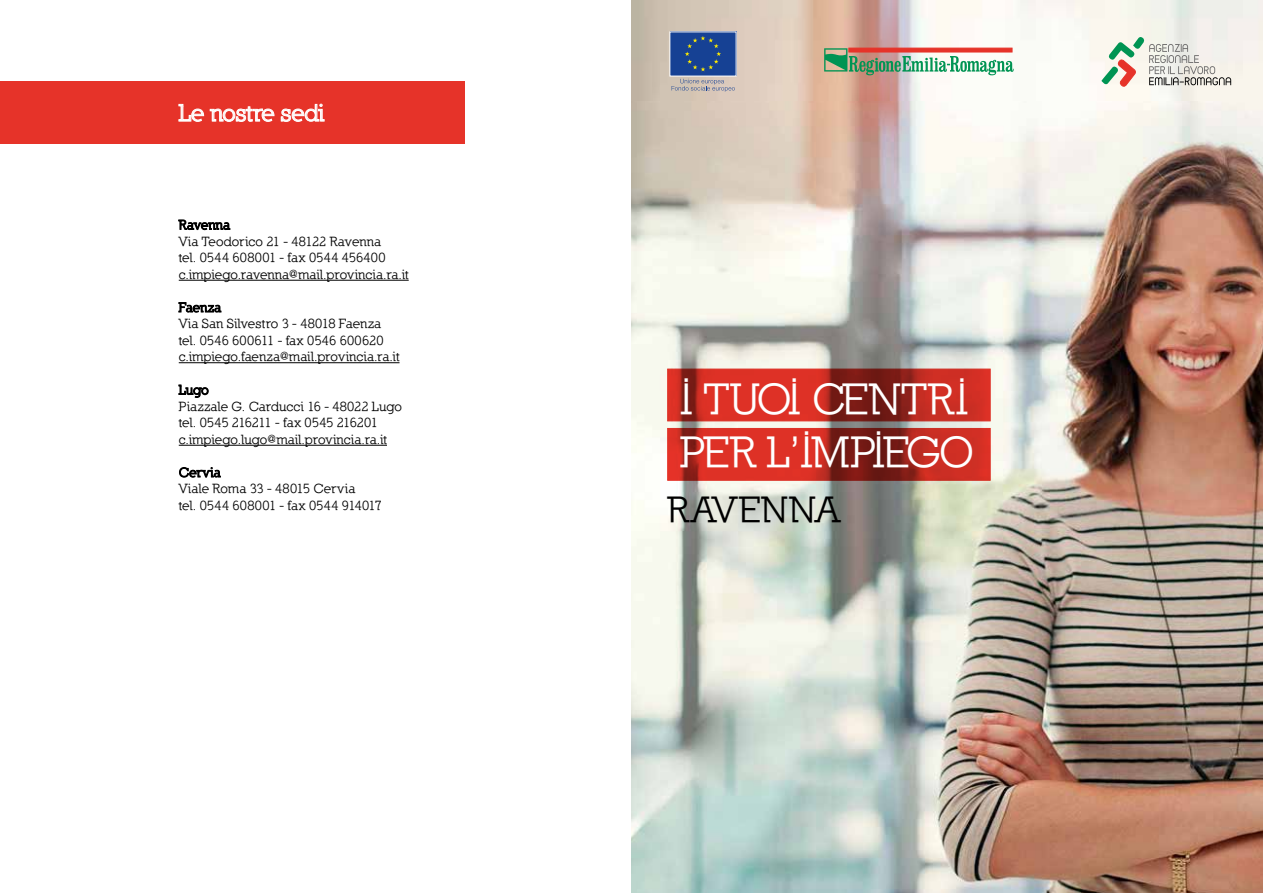
<style>
.page{position:relative;width:1263px;height:893px;background:#fff}
.page>*{position:absolute;margin:0;border:0;box-sizing:border-box;transform-origin:0 0}
.t1{font:700 44.55px/53.4px "Nilland";letter-spacing:-.035em;color:#fff}
.t2{font:700 37.05px "Nilland";letter-spacing:.025em;color:#000}
.t3{font:700 24px "Nilland";color:#fff}
.t4{font:700 13.5px/16.5px "Nilland";letter-spacing:.005em;color:#000}
</style>
<div class="page">
<div style="left:0;top:81px;width:465px;height:63px;background:#e63329"></div>
<svg style="left:178px;top:104px;width:26px;height:18px"></svg>
<svg style="left:210px;top:106px;width:65px;height:16px"></svg>
<svg style="left:281px;top:104px;width:44px;height:18px"></svg>
<img style="left:631px;top:101px;width:632px;height:792px">
<img style="left:631px;top:0;width:632px;height:101px">
<svg style="left:667px;top:428px;width:323px;height:52px;background:#b92920"></svg>
<svg style="left:667px;top:369px;width:323px;height:52px;background:#b92920"></svg>
<svg style="left:1101px;top:37px;width:130px;height:51px;background:#d4d5ca"></svg>
<div style="left:670px;top:32px;width:66px;height:44px;background:#164194"></div>
<svg style="left:685px;top:36px;width:36px;height:35px"></svg>
<svg style="left:672px;top:79px;width:63px;height:13px"></svg>
<svg style="left:824px;top:48px;width:190px;height:27px"></svg>
<hr style="left:179px;top:280px;width:230px;height:1px;background:#000">
<hr style="left:179px;top:362px;width:220px;height:1px;background:#000">
<hr style="left:179px;top:445px;width:208px;height:1px;background:#000">
<svg style="left:178px;top:219px;width:52px;height:11px"></svg>
<svg style="left:178px;top:302px;width:44px;height:11px"></svg>
<svg style="left:178px;top:384px;width:31px;height:14px"></svg>
<svg style="left:179px;top:467px;width:42px;height:11px"></svg>
<h3 class="t3" style="left:179px;top:99px;width:147px">Le nostre sedi</h3>
<p class="t4" style="left:179px;top:216px;width:231px">Ravenna<br>Via Teodorico 21 - 48122 Ravenna<br>tel. 0544 608001 - fax 0544 456400 c.impiego.ravenna@mail.provincia.ra.it</p>
<p class="t4" style="left:179px;top:299px;width:222px">Faenza<br>Via San Silvestro 3 - 48018 Faenza tel. 0546 600611 - fax 0546 600620 c.impiego.faenza@mail.provincia.ra.it</p>
<p class="t4" style="left:179px;top:381px;width:225px">Lugo<br>Piazzale G. Carducci 16 - 48022 Lugo tel. 0545 216211 - fax 0545 216201 c.impiego.lugo@mail.provincia.ra.it</p>
<p class="t4" style="left:179px;top:464px;width:205px">Cervia<br>Viale Roma 33 - 48015 Cervia<br>tel. 0544 608001 - fax 0544 914017</p>
<h1 class="t1" style="left:680px;top:372px;width:295px">I TUOI CENTRI<br>PER L’IMPIEGO</h1>
<h2 class="t2" style="left:667px;top:488px;width:174px">RAVENNA</h2>
</div>
